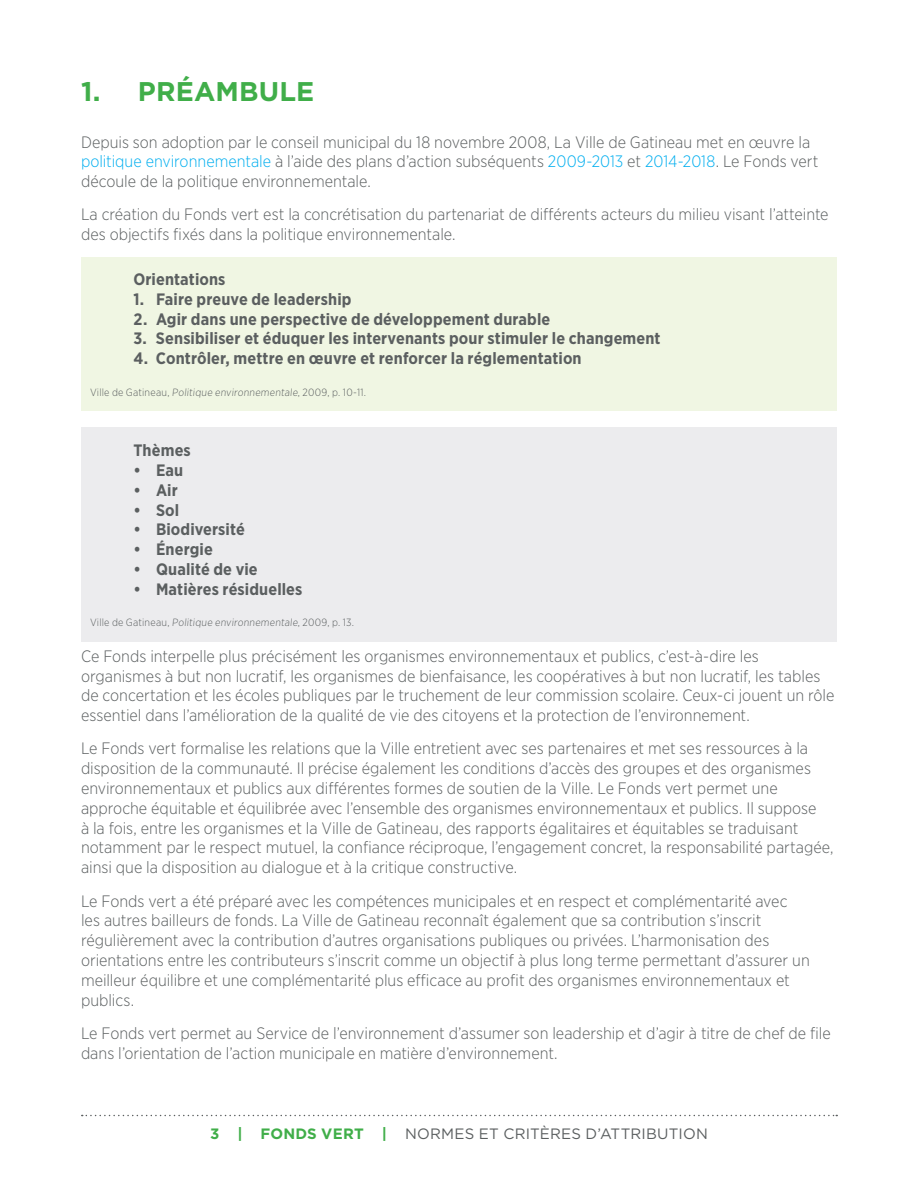
<style>
.page{position:relative;width:918px;height:1188px;background:#fff}
.page>*{position:absolute;margin:0;border:0;box-sizing:border-box;transform-origin:0 0}
.t1{font:700 27px "Gotham";letter-spacing:.01em;color:#40ae49}
.t2{font:300 16.5px/19.8px "Gotham Narrow";color:#5b5f60}
.t3{font:700 16.5px "Gotham Narrow";letter-spacing:.005em;color:#5b5f60}
.t4{font:15px "Gotham";letter-spacing:.015em;color:#5b5f60}
.t5{font:300 10.5px "Gotham Narrow";letter-spacing:.02em;color:#5b5f60}
.s1{color:#00aeef}
.s2{font-weight:700;color:#40ae49}
</style>
<div class="page">
<svg style="left:82px;top:1115px;width:755px;height:1px"></svg>
<div style="left:81px;top:257px;width:756px;height:153px;background:#f0f6e3"></div>
<div style="left:81px;top:427px;width:756px;height:215px;background:#ececee"></div>
<h1 class="t1" style="left:81px;top:76px;width:235px">1. PRÉAMBULE</h1>
<p class="t2" style="left:81px;top:131px;width:739px">Depuis son adoption par le conseil municipal du 18 novembre 2008, La Ville de Gatineau met en œuvre la <span class="s1">politique environnementale</span> à l’aide des plans d’action subséquents <span class="s1">2009-2013</span> et <span class="s1">2014-2018</span>. Le Fonds vert découle de la politique environnementale.</p>
<p class="t2" style="left:81px;top:204px;width:749px">La création du Fonds vert est la concrétisation du partenariat de différents acteurs du milieu visant l’atteinte des objectifs fixés dans la politique environnementale.</p>
<p class="t3" style="left:134px;top:269px;width:94px">Orientations</p>
<p class="t3" style="left:134px;top:288px;width:220px">1. Faire preuve de leadership</p>
<p class="t3" style="left:134px;top:308px;width:418px">2. Agir dans une perspective de développement durable</p>
<p class="t3" style="left:134px;top:328px;width:529px">3. Sensibiliser et éduquer les intervenants pour stimuler le changement</p>
<p class="t3" style="left:133px;top:348px;width:450px">4. Contrôler, mettre en œuvre et renforcer la réglementation</p>
<p class="t5" style="left:90px;top:386px;width:279px">Ville de Gatineau, Politique environnementale, 20 09, p. 10 -11.</p>
<p class="t3" style="left:134px;top:440px;width:59px">Thèmes</p>
<p class="t3" style="left:134px;top:460px;width:51px">• Eau</p>
<p class="t3" style="left:134px;top:479px;width:46px">• Air</p>
<p class="t3" style="left:134px;top:499px;width:47px">• Sol</p>
<p class="t3" style="left:134px;top:519px;width:113px">• Biodiversité</p>
<p class="t3" style="left:134px;top:539px;width:81px">• Énergie</p>
<p class="t3" style="left:134px;top:559px;width:126px">• Qualité de vie</p>
<p class="t3" style="left:134px;top:578px;width:170px">• Matières résiduelles</p>
<p class="t5" style="left:90px;top:616px;width:267px">Ville de Gatineau, Politique environnementale, 20 09, p. 13.</p>
<p class="t2" style="left:81px;top:646px;width:755px">Ce Fonds interpelle plus précisément les organismes environnementaux et publics, c’est-à-dire les organismes à but non lucratif, les organismes de bienfaisance, les coopératives à but non lucratif, les tables de concertation et les écoles publiques par le truchement de leur commission scolaire. Ceux-ci jouent un rôle essentiel dans l’amélioration de la qualité de vie des citoyens et la protection de l’environnement.</p>
<p class="t2" style="left:81px;top:738px;width:754px">Le Fonds vert formalise les relations que la Ville entretient avec ses partenaires et met ses ressources à la disposition de la communauté. Il précise également les conditions d’accès des groupes et des organismes environnementaux et publics aux différentes formes de soutien de la Ville. Le Fonds vert permet une approche équitable et équilibrée avec l’ensemble des organismes environnementaux et publics. Il suppose<br>à la fois, entre les organismes et la Ville de Gatineau, des rapports égalitaires et équitables se traduisant notamment par le respect mutuel, la confiance réciproque, l’engagement concret, la responsabilité partagée, ainsi que la disposition au dialogue et à la critique constructive.</p>
<p class="t2" style="left:81px;top:890px;width:730px">Le Fonds vert a été préparé avec les compétences municipales et en respect et complémentarité avec les autres bailleurs de fonds. La Ville de Gatineau reconnaît également que sa contribution s’inscrit régulièrement avec la contribution d’autres organisations publiques ou privées. L’harmonisation des orientations entre les contributeurs s’inscrit comme un objectif à plus long terme permettant d’assurer un meilleur équilibre et une complémentarité plus efficace au profit des organismes environnementaux et publics.</p>
<p class="t2" style="left:81px;top:1023px;width:751px">Le Fonds vert permet au Service de l’environnement d’assumer son leadership et d’agir à titre de chef de file dans l’orientation de l’action municipale en matière d’environnement.</p>
<p class="t4" style="left:210px;top:1126px;width:499px"><span class="s2">3 | FONDS VERT |</span> NORMES ET CRITÈRES D’ATTRIBUTION</p>
</div>
